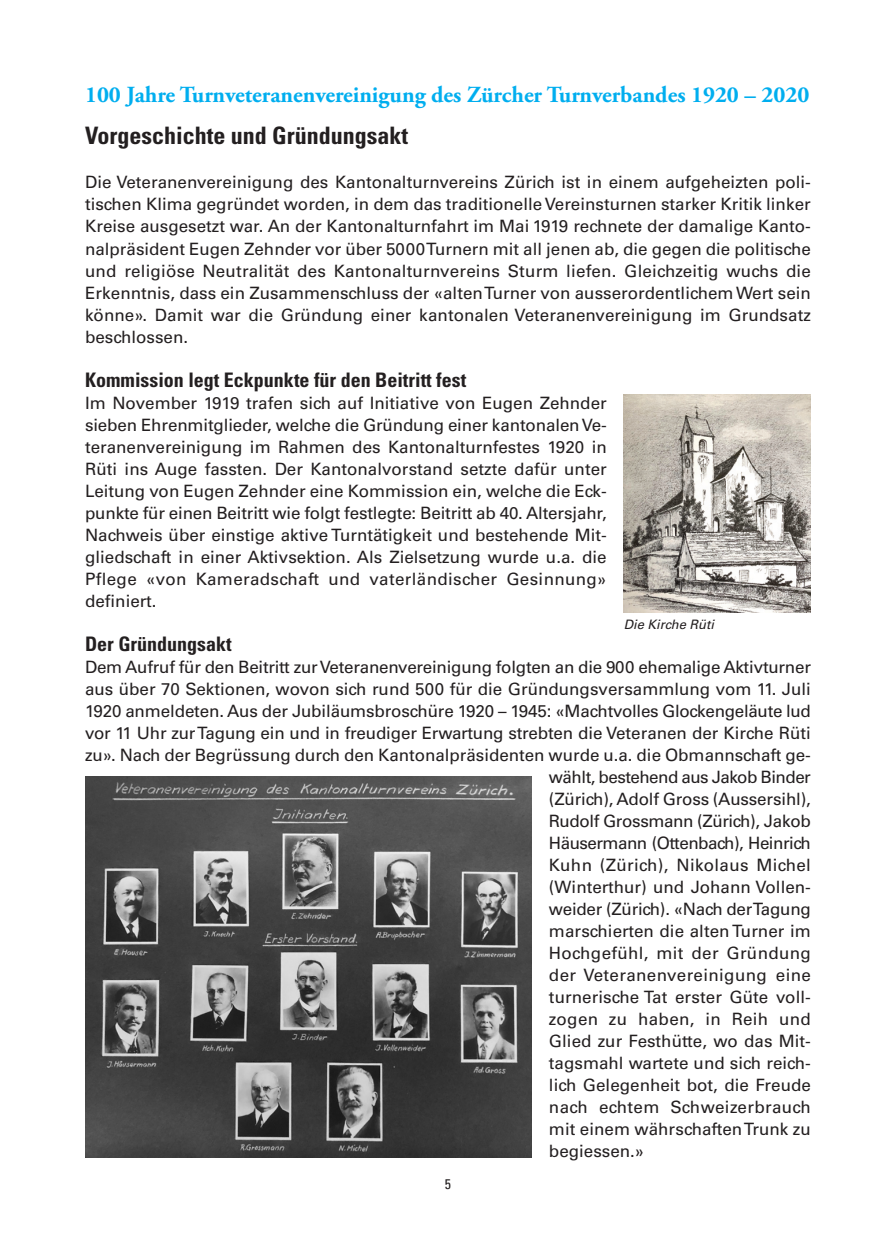
<style>
.page{position:relative;width:896px;height:1248px;background:#fff}
.page>*{position:absolute;margin:0;border:0;box-sizing:border-box;transform-origin:0 0}
.t1{font:700 condensed 24px "Univers LT";color:#231f20}
.t2{font:700 23px "Adobe Garamond Pro";color:#00aeef}
.t3{font:700 condensed 20px "Univers LT";color:#231f20}
.t4{font:17px/22px "Univers LT";color:#231f20;text-align:justify}
.t5{font:17px "Univers LT";letter-spacing:.02em;color:#231f20}
.t6{font:17px "Univers LT";letter-spacing:-.03em;color:#231f20}
.t7{font:17px "Univers LT";letter-spacing:-.02em;color:#231f20}
.t8{font:condensed 14px "Univers LT";color:#231f20}
.t9{font:italic 13px "Univers LT";color:#231f20}
</style>
<div class="page">
<img style="left:624px;top:394px;width:187px;height:218px">
<img style="left:85px;top:776px;width:447px;height:381px">
<p class="t2" style="left:85px;top:85px;width:726px">100 Jahre Turnveteranenvereinigung des Zürcher Turnverbandes 1920 – 2020</p>
<p class="t1" style="left:85px;top:127px;width:325px">Vorgeschichte und Gründungsakt</p>
<p class="t4" style="left:85px;top:173px;width:727px">Die Veteranenvereinigung des Kantonalturnvereins Zürich ist in einem aufgeheizten poli - tischen Klima gegründet worden, in dem das traditionelle Vereinsturnen starker Kritik linker Kreise ausgesetzt war. An der Kantonalturnfahrt im Mai 1919 rechnete der damalige Kanto&shy;nalpräsident Eugen Zehnder vor über 5000 Turnern mit all jenen ab, die gegen die politische und religiöse Neutralität des Kantonalturnvereins Sturm liefen. Gleichzeitig wuchs die Erkenntnis, dass ein Zusammenschluss der «alten Turner von ausserordentlichem Wert sein könne». Damit war die Gründung einer kantonalen Veteranen vereinigung im Grundsatz beschlossen.</p>
<p class="t3" style="left:85px;top:372px;width:383px">Kommission legt Eckpunkte für den Beitritt fest</p>
<p class="t4" style="left:85px;top:393px;width:523px">Im November 1919 trafen sich auf Initiative von Eugen Zehnder sieben Ehrenmitglieder, welche die Gründung einer kantonalen Ve&shy;teranenvereinigung im Rahmen des Kantonalturnfestes 1920 in Rüti ins Auge fassten. Der Kantonalvorstand setzte dafür unter Leitung von Eugen Zehnder eine Kommission ein, welche die Eck&shy;punkte für einen Beitritt wie folgt festlegte: Beitritt ab 40. Alters jahr, Nachweis über einstige aktive Turntätigkeit und bestehende Mit&shy;gliedschaft in einer Aktivsektion. Als Zielsetzung wurde u.a. die Pflege «von Kameradschaft und vaterländischer Gesinnung» definiert.</p>
<p class="t3" style="left:85px;top:636px;width:148px">Der Gründungsakt</p>
<p class="t4" style="left:85px;top:657px;width:727px">Dem Aufruf für den Beitritt zur Veteranenvereinigung folgten an die 900 ehemalige Aktivturner</p>
<p class="t4" style="left:85px;top:679px;width:727px">aus über 70 Sektionen, wovon sich rund 500 für die Gründungsversammlung vom 11. Juli</p>
<p class="t4" style="left:85px;top:701px;width:727px">1920 anmeldeten. Aus der Jubiläumsbroschüre 1920 – 1945: «Machtvolles Glockengeläute lud</p>
<p class="t4" style="left:85px;top:723px;width:727px">vor 11 Uhr zur Tagung ein und in freudiger Erwartung strebten die Veteranen der Kirche Rüti</p>
<p class="t4" style="left:85px;top:745px;width:727px">zu». Nach der Begrüssung durch den Kantonal präsidenten wurde u.a. die Obmannschaft ge-</p>
<p class="t6" style="left:549px;top:770px;width:263px">wählt, bestehend aus Jakob Binder</p>
<p class="t4" style="left:549px;top:789px;width:263px">(Zürich), Adolf Gross (Aussersihl),</p>
<p class="t7" style="left:549px;top:814px;width:263px">Rudolf Grossmann (Zürich), Jakob</p>
<p class="t6" style="left:549px;top:836px;width:263px">Häusermann (Otten bach), Heinrich</p>
<p class="t5" style="left:549px;top:858px;width:263px">Kuhn (Zürich), Nikolaus Michel</p>
<p class="t4" style="left:549px;top:877px;width:263px">(Winterthur) und Johann Vollen-</p>
<p class="t4" style="left:549px;top:899px;width:263px">weider (Zürich). «Nach der Tagung</p>
<p class="t4" style="left:549px;top:921px;width:263px">marschierten die alten Turner im</p>
<p class="t5" style="left:549px;top:946px;width:263px">Hochgefühl, mit der Gründung</p>
<p class="t5" style="left:549px;top:968px;width:263px">der Veteranenvereinigung eine</p>
<p class="t4" style="left:549px;top:987px;width:263px">turnerische Tat erster Güte voll-</p>
<p class="t5" style="left:549px;top:1012px;width:263px">zogen zu haben, in Reih und</p>
<p class="t4" style="left:549px;top:1031px;width:263px">Glied zur Festhütte, wo das Mit-</p>
<p class="t4" style="left:549px;top:1053px;width:263px">tagsmahl wartete und sich reich-</p>
<p class="t4" style="left:549px;top:1075px;width:263px">lich Gelegenheit bot, die Freude</p>
<p class="t5" style="left:549px;top:1100px;width:263px">nach echtem Schweizerbrauch</p>
<p class="t4" style="left:549px;top:1119px;width:263px">mit einem währschaften Trunk zu</p>
<p class="t4" style="left:549px;top:1141px;width:97px">begiessen.»</p>
<p class="t9" style="left:624px;top:619px;width:92px">Die Kirche Rüti</p>
<p class="t8" style="left:445px;top:1178px;width:8px">5</p>
</div>
